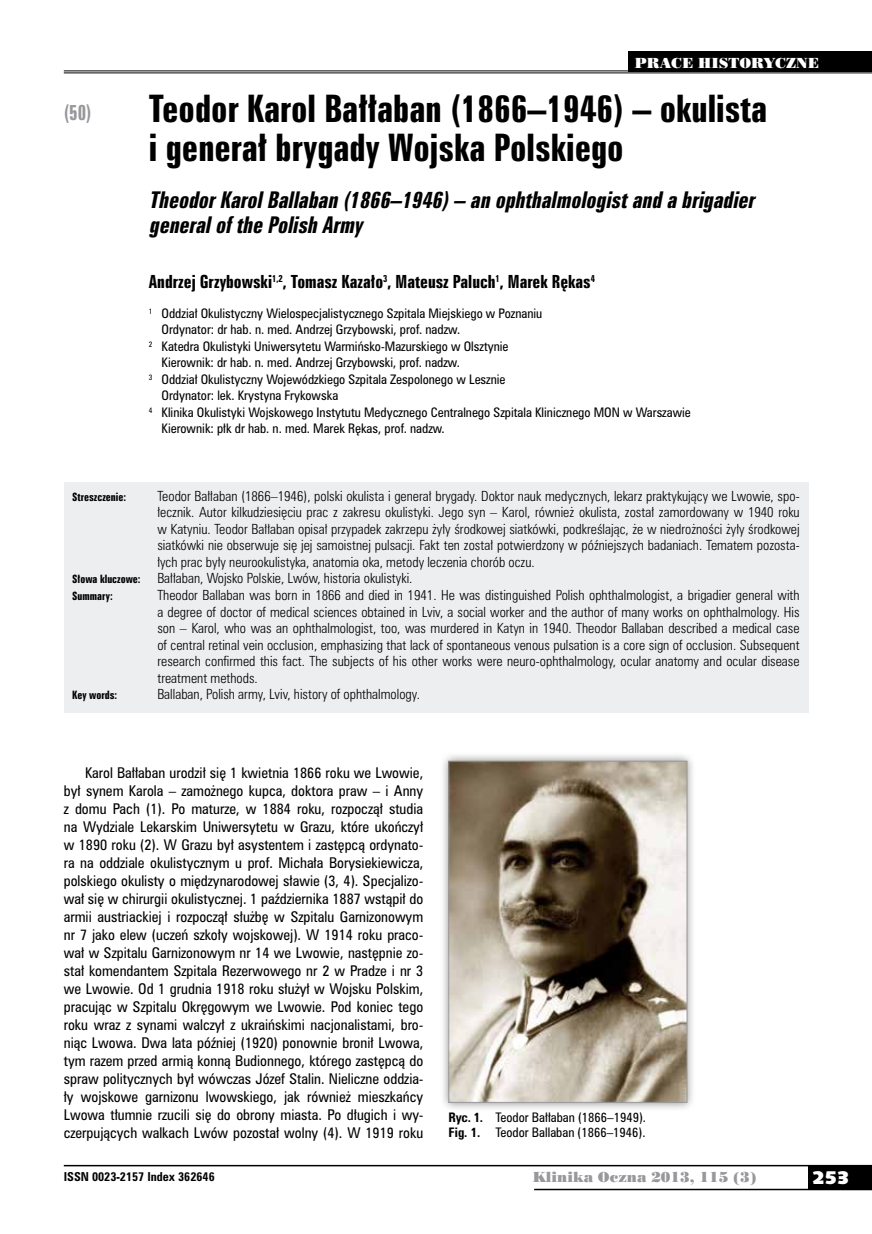
<style>
.page{position:relative;width:872px;height:1234px;background:#fff}
.page>*{position:absolute;margin:0;border:0;box-sizing:border-box;transform-origin:0 0}
.t1{font:34.5px/39px "Zurich Bd X Cn PL";color:#000}
.t2{font:italic 21px/25.5px "Zurich Bd X Cn PL";color:#000}
.t3{font:19.5px "Zurich Bd X Cn PL";color:#98989c;scale:.9 1}
.t4{font:18px "Humanst 531 U Blk PL";color:#fff}
.t5{font:16.5px "Zurich Bd X Cn PL";color:#000}
.t6{font:13.5px/18px "Zurich Cn PL";color:#000;text-align:justify}
.t7{font:13.5px "Poster Bodoni PL";color:#98989c}
.t8{font:13.5px "Poster Bodoni PL";color:#fff}
.t9{font:12.75px/16.5px "Zurich Lt Cn PL";color:#000;text-align:justify}
.t10{font:12px/15px "Zurich Cn PL";color:#000}
.t11{font:700 11.25px "Zurich Cn PL";color:#000}
.t12{font:10.5px "Zurich Bd X Cn PL";color:#000}
.s1{font-weight:700}
</style>
<div class="page">
<div style="left:808px;top:1165px;width:64px;height:24px;background:#000"></div>
<hr style="left:64px;top:1164px;width:808px;height:2px;background:#000">
<hr style="left:534px;top:1188px;width:338px;height:1px;background:#000">
<div style="left:64px;top:482px;width:744px;height:230px;background:#edeeef"></div>
<hr style="left:64px;top:70px;width:808px;height:1px;background:#000">
<hr style="left:64px;top:72px;width:808px;height:1px;background:#000">
<div style="left:628px;top:51px;width:244px;height:21px;background:#000"></div>
<div style="left:439px;top:751px;width:257px;height:360px;background:#000;opacity:.45"></div>
<img style="left:450px;top:762px;width:235px;height:338px">
<div style="left:448px;top:760px;width:239px;height:342px;border:1px solid #98989c"></div>
<h3 class="t3" style="left:64px;top:100px;width:32px">(50)</h3>
<p class="t8" style="left:635px;top:54px;width:186px">PRACE HISTORYCZNE</p>
<h1 class="t1" style="left:149px;top:89px;width:620px">Teodor Karol Bałłaban (1866–1946) – okulista i generał brygady Wojska Polskiego</h1>
<h2 class="t2" style="left:149px;top:187px;width:612px">TheodorKarolBallaban (1866–1946)– an ophthalmologistandabrigadier generalofthe Polish Army</h2>
<p class="t5" style="left:149px;top:271px;width:448px">Andrzej Grzybowski<sup>1,2</sup>, Tomasz Kazało<sup>3</sup>, Mateusz Paluch<sup>1</sup>, Marek Rękas<sup>4</sup></p>
<p class="t10" style="left:149px;top:305px;width:395px"><sup>1</sup> Oddział Okulistyczny Wielospecjalistycznego Szpitala Miejskiego w Poznaniu</p>
<p class="t10" style="left:162px;top:321px;width:300px">Ordynator: dr hab. n. med. Andrzej Grzybowski, prof. nadzw.</p>
<p class="t10" style="left:149px;top:338px;width:361px"><sup>2</sup> Katedra Okulistyki Uniwersytetu Warmińsko-Mazurskiego w Olsztynie</p>
<p class="t10" style="left:162px;top:354px;width:300px">Kierownik: dr hab. n. med. Andrzej Grzybowski, prof. nadzw.</p>
<p class="t10" style="left:149px;top:371px;width:358px"><sup>3</sup> Oddział Okulistyczny Wojewódzkiego Szpitala Zespolonego w Lesznie</p>
<p class="t10" style="left:162px;top:387px;width:178px">Ordynator: lek. Krystyna Frykowska</p>
<p class="t10" style="left:149px;top:404px;width:543px"><sup>4</sup> Klinika Okulistyki Wojskowego Instytutu Medycznego Centralnego Szpitala Klinicznego MON w Warszawie</p>
<p class="t10" style="left:162px;top:420px;width:285px">Kierownik: płk dr hab. n. med. Marek Rękas, prof. nadzw.</p>
<p class="t12" style="left:72px;top:490px;width:55px">Streszczenie:</p>
<p class="t9" style="left:157px;top:487px;width:644px">Teodor Bałłaban (1866–1946), polski okulista i generał brygady. Doktor nauk medycznych, lekarz praktykujący we Lwowie, spo&shy;łecznik. Autor kilkudziesięciu prac z zakresu okulistyki. Jego syn – Karol, również okulista, został zamordowany w 1940 roku w Katyniu. Teodor Bałłaban opisał przypadek zakrzepu żyły środkowej siatkówki, podkreślając, że w niedrożności żyły środkowej siatkówki nie obserwuje się jej samoistnej pulsacji. Fakt ten został potwierdzony w późniejszych badaniach. Tematem pozosta&shy;łych prac były neurookulistyka, anatomia oka, metody leczenia chorób oczu.</p>
<p class="t12" style="left:72px;top:572px;width:70px">Słowa kluczowe:</p>
<p class="t9" style="left:157px;top:570px;width:256px">Bałłaban, Wojsko Polskie, Lwów, historia okulistyki.</p>
<p class="t12" style="left:72px;top:589px;width:42px">Summary:</p>
<p class="t9" style="left:157px;top:586px;width:644px">Theodor Ballaban was born in 1866 and died in 1941. He was distinguished Polish ophthalmologist, a brigadier general with a degree of doctor of medical sciences obtained in Lviv, a social worker and the author of many works on ophthalmology. His son – Karol, who was an ophthalmologist, too, was murdered in Katyn in 1940. Theodor Ballaban described a medical case of central retinal vein occlusion, emphasizing that lack of spontaneous venous pulsation is a core sign of occlusion. Subsequent research confirmed this fact. The subjects of his other works were neuro-ophthalmology, ocular anatomy and ocular disease treatment methods.</p>
<p class="t12" style="left:72px;top:688px;width:46px">Key words:</p>
<p class="t9" style="left:157px;top:685px;width:264px">Ballaban, Polish army, Lviv, history of ophthalmology.</p>
<p class="t6" style="left:64px;top:763px;width:361px;text-indent:21px">Karol Bałłaban urodził się 1 kwietnia 1866 roku we Lwowie, był synem Karola – zamożnego kupca, doktora praw – i Anny z domu Pach (1). Po maturze, w 1884 roku, rozpoczął studia na Wydziale Lekarskim Uniwersytetu w Grazu, które ukończył w 1890 roku (2). W Grazu był asystentem i zastępcą ordynato&shy;ra na oddziale okulistycznym u prof. Michała Borysiekiewicza, polskiego okulisty o międzynarodowej sławie (3, 4). Specjalizo&shy;wał się w chirurgii okulistycznej. 1 października 1887 wstąpił do armii austriackiej i rozpoczął służbę w Szpitalu Garnizonowym nr 7 jako elew (uczeń szkoły wojskowej). W 1914 roku praco&shy;wał w Szpitalu Garnizonowym nr 14 we Lwowie, następnie zo&shy;stał komendantem Szpitala Rezerwowego nr 2 w Pradze i nr 3 we Lwowie. Od 1 grudnia 1918 roku służył w Wojsku Polskim, pracując w Szpitalu Okręgowym we Lwowie. Pod koniec tego roku wraz z synami walczył z ukraińskimi nacjonalistami, bro&shy;niąc Lwowa. Dwa lata później (1920) ponownie bronił Lwowa, tym razem przed armią konną Budionnego, którego zastępcą do spraw politycznych był wówczas Józef Stalin. Nieliczne oddzia&shy;ły wojskowe garnizonu lwowskiego, jak również mieszkańcy Lwowa tłumnie rzucili się do obrony miasta. Po długich i wy&shy;czerpujących walkach Lwów pozostał wolny (4). W 1919 roku</p>
<p class="t10" style="left:448px;top:1109px;width:199px"><span class="s1">Ryc. 1.</span> Teodor Bałłaban (1866–1949).<br><span class="s1">Fig. 1.</span> Teodor Ballaban (1866–1946).</p>
<p class="t11" style="left:64px;top:1168px;width:152px">ISSN 0023-2157 Index 362646</p>
<p class="t7" style="left:532px;top:1168px;width:225px">Klinika Oczna 2013, 115 (3)</p>
<h3 class="t4" style="left:812px;top:1165px;width:38px">253</h3>
</div>
